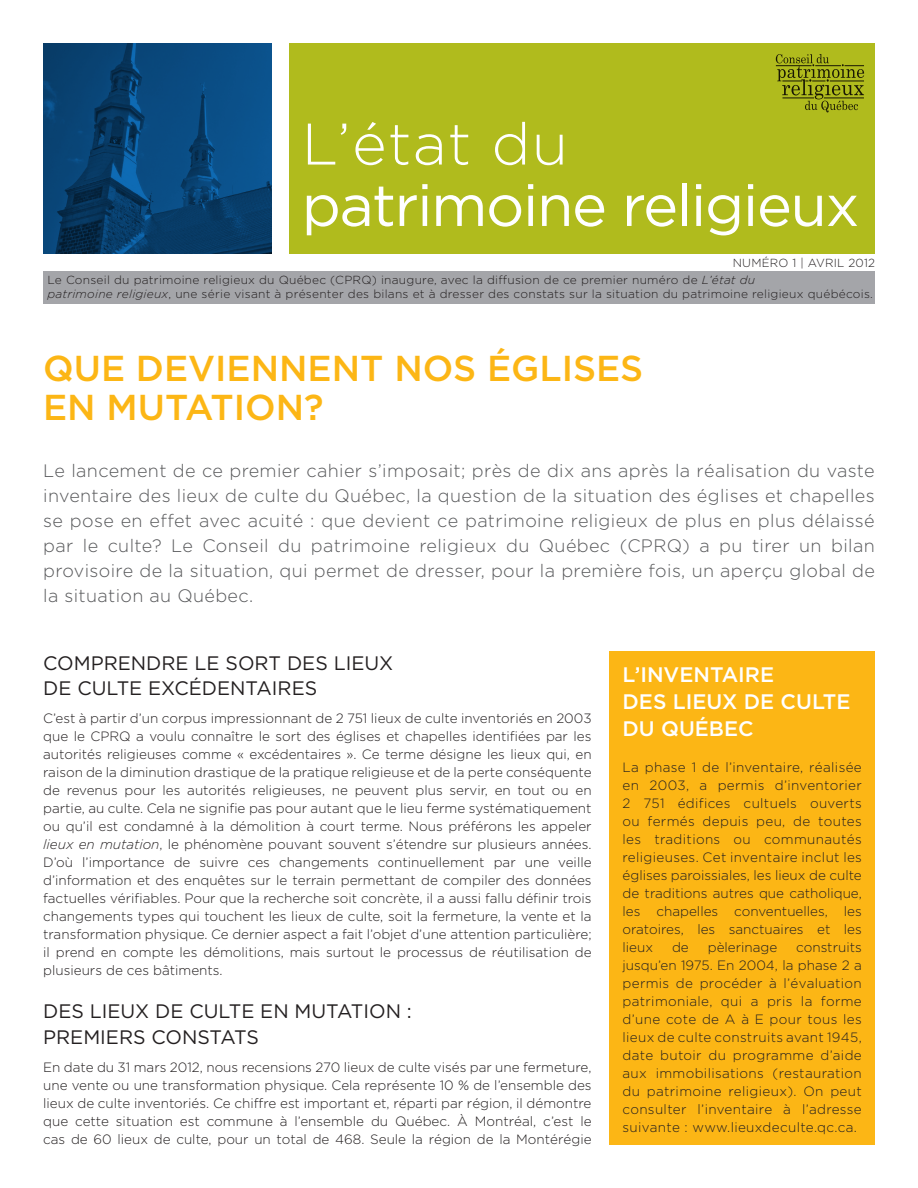
<style>
.page{position:relative;width:918px;height:1188px;background:#fff}
.page>*{position:absolute;margin:0;border:0;box-sizing:border-box;transform-origin:0 0}
.t1{font:58.5px/61.3px "Gotham";letter-spacing:-.025em;color:#fff}
.t2{font:500 36px/39px "Gotham";color:#fcb615}
.t3{font:500 21px/27px "Gotham";color:#fff}
.t4{font:19.5px/25.5px "Gotham";color:#231f20}
.t5{font:300 18px/24.9px "Gotham";letter-spacing:.02em;color:#57585a;text-align:justify}
.t6{font:300 13.5px/18px "Gotham";color:#231f20;text-align:justify}
.t7{font:300 11.7px/14.1px "Gotham";letter-spacing:.02em;color:#231f20}
.s1{font-weight:300}
.s2{font-style:italic}
</style>
<div class="page">
<div style="left:289px;top:43px;width:586px;height:211px;background:#b0bb1d"></div>
<div style="left:43px;top:271px;width:832px;height:33px;background:#a4a5a9"></div>
<img style="left:43px;top:43px;width:228px;height:211px">
<svg style="left:776px;top:54px;width:88px;height:58px"></svg>
<div style="left:610px;top:651px;width:265px;height:494px;background:#fcb615"></div>
<p class="t1" style="left:302px;top:112px;width:559px"><span class="s1">L’état du </span>patrimoine religieux</p>
<p class="t7" style="left:733px;top:256px;width:144px">NUMÉRO 1 | AVRIL 2012</p>
<p class="t7" style="left:47px;top:273px;width:827px">Le Conseil du patrimoine religieux du Québec (CPRQ) inaugure, avec la diffusion de ce premier numéro de <span class="s2">L’état du<br>patrimoine religieux</span>, une série visant à présenter des bilans et à dresser des constats sur la situation du patrimoine religieux québécois.</p>
<p class="t2" style="left:43px;top:348px;width:602px">QUE DEVIENNENT NOS ÉGLISES<br>EN MUTATION?</p>
<p class="t5" style="left:43px;top:458px;width:833px">Le lancement de ce premier cahier s’imposait; près de dix ans après la réalisation du vaste inventaire des lieux de culte du Québec, la question de la situation des églises et chapelles se pose en effet avec acuité : que devient ce patrimoine religieux de plus en plus délaissé par le culte? Le Conseil du patrimoine religieux du Québec (CPRQ) a pu tirer un bilan provisoire de la situation, qui permet de dresser, pour la première fois, un aperçu global de la situation au Québec.</p>
<p class="t4" style="left:43px;top:650px;width:352px">COMPRENDRE LE SORT DES LIEUX<br>DE CULTE EXCÉDENTAIRES</p>
<p class="t6" style="left:43px;top:709px;width:550px">C’est à partir d’un corpus impressionnant de 2 751 lieux de culte inventoriés en 2003 que le CPRQ a voulu connaître le sort des églises et chapelles identifiées par les autorités religieuses comme « excédentaires ». Ce terme désigne les lieux qui, en raison de la diminution drastique de la pratique religieuse et de la perte conséquente de revenus pour les autorités religieuses, ne peuvent plus servir, en tout ou en partie, au culte. Cela ne signifie pas pour autant que le lieu ferme systématiquement ou qu’il est condamné à la démolition à court terme. Nous préférons les appeler <span class="s2">lieux en mutation</span>, le phénomène pouvant souvent s’étendre sur plusieurs années.<br>D’où l’importance de suivre ces changements continuellement par une veille d’information et des enquêtes sur le terrain permettant de compiler des données factuelles vérifiables. Pour que la recherche soit concrète, il a aussi fallu définir trois changements types qui touchent les lieux de culte, soit la fermeture, la vente et la transformation physique. Ce dernier aspect a fait l’objet d’une attention particulière; il prend en compte les démolitions, mais surtout le processus de réutilisation de plusieurs de ces bâtiments.</p>
<p class="t4" style="left:43px;top:998px;width:370px">DES LIEUX DE CULTE EN MUTATION :<br>PREMIERS CONSTATS</p>
<p class="t6" style="left:43px;top:1058px;width:550px">En date du 31 mars 2012, nous recensions 270 lieux de culte visés par une fermeture, une vente ou une transformation physique. Cela représente 10 % de l’ensemble des lieux de culte inventoriés. Ce chiffre est important et, réparti par région, il démontre que cette situation est commune à l’ensemble du Québec. À Montréal, c’est le cas de 60 lieux de culte, pour un total de 468. Seule la région de la Montérégie</p>
<p class="t3" style="left:623px;top:660px;width:230px">L’INVENTAIRE<br>DES LIEUX DE CULTE<br>DU QUÉBEC</p>
<p class="t6" style="left:623px;top:758px;width:241px">La phase 1 de l’inventaire, réalisée en 2003, a permis d’inventorier 2 751 édifices cultuels ouverts ou fermés depuis peu, de toutes les traditions ou communautés religieuses. Cet inventaire inclut les églises paroissiales, les lieux de culte de traditions autres que catholique, les chapelles conventuelles, les oratoires, les sanctuaires et les lieux</p>
<p class="t6" style="left:672px;top:938px;width:18px">de</p>
<p class="t6" style="left:708px;top:938px;width:71px">pèlerinage</p>
<p class="t6" style="left:623px;top:938px;width:241px;text-indent:174px">construits jusqu’en 1975. En 2004, la phase 2 a permis de procéder à l’évaluation patrimoniale, qui a pris la forme d’une cote de A à E pour tous les lieux de culte construits avant 1945, date butoir du programme d’aide aux immobilisations (restauration du patrimoine religieux). On peut consulter l’inventaire à l’adresse suivante : www.lieuxdeculte.qc.ca.</p>
</div>
